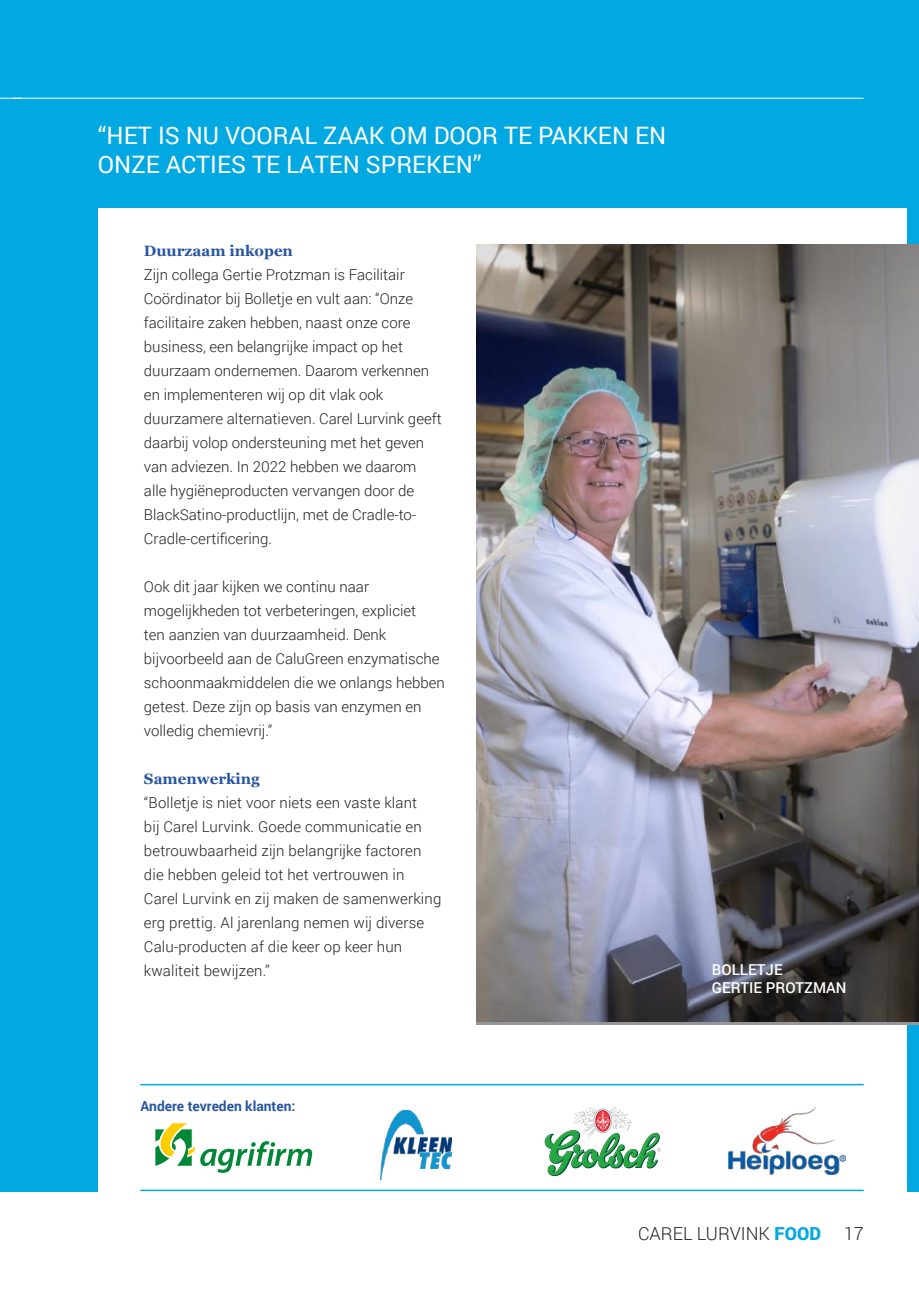
<style>
.page{position:relative;width:919px;height:1289px;background:#fff}
.page>*{position:absolute;margin:0;border:0;box-sizing:border-box;transform-origin:0 0}
.t1{font:24px/28.8px "Roboto";color:#fff}
.t2{font:300 18px "Roboto";color:#241f1f}
.t3{font:300 15px/24px "Roboto";color:#241f1f}
.t4{font:700 15px "Georgia";color:#2655a3}
.t5{font:500 15px/18px "Roboto";color:#fff}
.t6{font:700 13.8px "Roboto";color:#2655a3}
.s1{font-weight:900;color:#02a8e2}
</style>
<div class="page">
<div style="left:13px;top:0;width:905px;height:1191px;background:#02a8e2"></div>
<div style="left:0;top:0;width:13px;height:1191px;background:#02a8e2"></div>
<div style="left:98px;top:208px;width:808px;height:1008px;background:#fff"></div>
<svg style="left:0;top:98px;width:13px;height:1px"></svg>
<hr style="left:13px;top:98px;width:850px;height:1px;background:#fff">
<hr style="left:140px;top:1083px;width:723px;height:2px;background:#02a8e2">
<hr style="left:140px;top:1189px;width:723px;height:2px;background:#02a8e2">
<svg style="left:544px;top:1106px;width:116px;height:70px"></svg>
<svg style="left:155px;top:1123px;width:157px;height:49px"></svg>
<img style="left:380px;top:1109px;width:71px;height:70px">
<img style="left:729px;top:1107px;width:116px;height:67px">
<img style="left:476px;top:244px;width:442px;height:777px">
<h1 class="t1" style="left:98px;top:120px;width:570px">“HET IS NU VOORAL ZAAK OM DOOR TE PAKKEN EN<br>ONZE ACTIES TE LATEN SPREKEN”</h1>
<p class="t4" style="left:144px;top:239px;width:150px">Duurzaam inkopen</p>
<p class="t3" style="left:144px;top:262px;width:299px">Zijn collega Gertie Protzman is Facilitair Coördinator bij Bolletje en vult aan: “Onze facilitaire zaken hebben, naast onze core business, een belangrijke impact op het duurzaam ondernemen. Daarom verkennen en implementeren wij op dit vlak ook duurzamere alternatieven. Carel Lurvink geeft daarbij volop ondersteuning met het geven van adviezen. In 2022 hebben we daarom alle hygiëneproducten vervangen door de BlackSatino-productlijn, met de Cradle-to-Cradle-certificering.</p>
<p class="t3" style="left:144px;top:574px;width:302px">Ook dit jaar kijken we continu naar mogelijkheden tot verbeteringen, expliciet<br>ten aanzien van duurzaamheid. Denk bijvoorbeeld aan de CaluGreen enzymatische schoonmaakmiddelen die we onlangs hebben getest. Deze zijn op basis van enzymen en volledig chemievrij.”</p>
<p class="t4" style="left:144px;top:767px;width:117px">Samenwerking</p>
<p class="t3" style="left:144px;top:790px;width:299px">“Bolletje is niet voor niets een vaste klant<br>bij Carel Lurvink. Goede communicatie en betrouwbaarheid zijn belangrijke factoren die hebben geleid tot het vertrouwen in Carel Lurvink en zij maken de samenwerking erg prettig. Al jarenlang nemen wij diverse Calu-producten af die keer op keer hun kwaliteit bewijzen.’’</p>
<p class="t6" style="left:140px;top:1096px;width:156px">Andere tevreden klanten:</p>
<p class="t5" style="left:711px;top:960px;width:136px">BOLLETJE<br>GERTIE PROTZMAN</p>
<p class="t2" style="left:638px;top:1221px;width:184px">CAREL LURVINK <span class="s1">FOOD</span></p>
<p class="t2" style="left:843px;top:1221px;width:21px">17</p>
</div>
